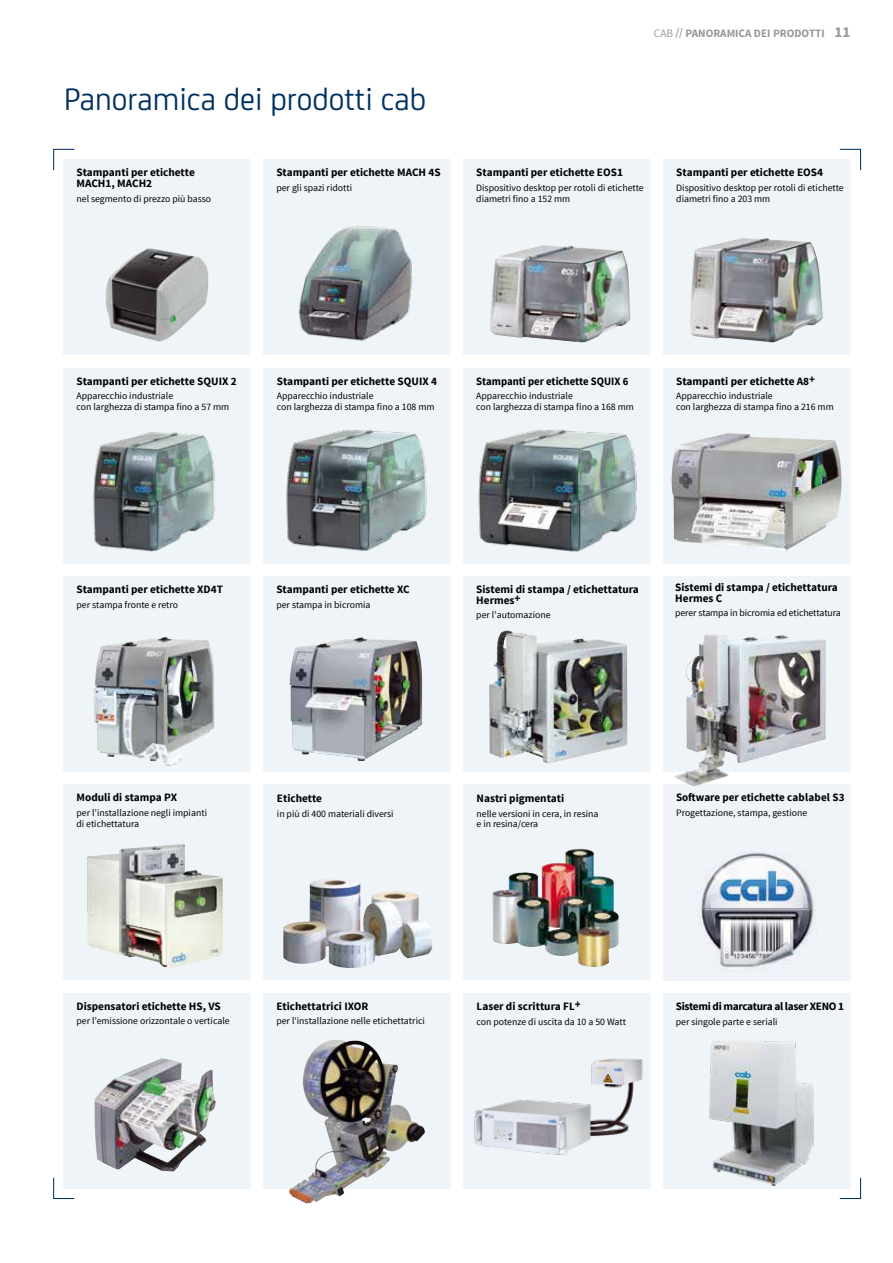
<style>
.page{position:relative;width:893px;height:1263px;background:#fff}
.page>*{position:absolute;margin:0;border:0;box-sizing:border-box;transform-origin:0 0}
.t1{font:33px "CA Sans";color:#003261}
.t2{font:700 11.25px/10.5px "Source Sans Pro";color:#000}
.t3{font:700 11.25px "Source Sans Pro";letter-spacing:-.03em;color:#000}
.t4{font:700 11.25px "Source Sans Pro";color:#98989c}
.t5{font:700 11.25px "Source Sans Pro";color:#000;scale:.95 1}
.t6{font:9.75px/10.5px "Source Sans Pro";color:#000}
.s1{font-weight:400}
.s2{font-weight:600}
.s3{font-size:15px}
</style>
<div class="page">
<img style="left:663px;top:784px;width:187px;height:196px">
<div style="left:64px;top:993px;width:187px;height:195px;background:#eef4f7"></div>
<img style="left:94px;top:1058px;width:122px;height:113px">
<div style="left:463px;top:576px;width:187px;height:196px;background:#eef4f7"></div>
<img style="left:489px;top:630px;width:138px;height:134px">
<div style="left:663px;top:993px;width:187px;height:195px;background:#eef4f7"></div>
<div style="left:64px;top:576px;width:187px;height:196px;background:#eef4f7"></div>
<img style="left:93px;top:637px;width:121px;height:129px">
<div style="left:663px;top:368px;width:187px;height:195px;background:#eef4f7"></div>
<img style="left:671px;top:433px;width:171px;height:118px">
<div style="left:463px;top:159px;width:188px;height:196px;background:#eef4f7"></div>
<img style="left:490px;top:245px;width:141px;height:97px">
<div style="left:663px;top:159px;width:187px;height:196px;background:#eef4f7"></div>
<img style="left:690px;top:238px;width:133px;height:104px">
<div style="left:64px;top:159px;width:187px;height:196px;background:#eef4f7"></div>
<img style="left:106px;top:248px;width:100px;height:93px">
<div style="left:264px;top:576px;width:187px;height:196px;background:#eef4f7"></div>
<img style="left:290px;top:637px;width:132px;height:124px">
<div style="left:264px;top:784px;width:187px;height:196px;background:#eef4f7"></div>
<img style="left:283px;top:878px;width:150px;height:90px">
<div style="left:463px;top:784px;width:188px;height:196px;background:#eef4f7"></div>
<img style="left:492px;top:848px;width:127px;height:119px">
<div style="left:64px;top:784px;width:187px;height:196px;background:#eef4f7"></div>
<img style="left:87px;top:844px;width:136px;height:124px">
<svg style="left:663px;top:576px;width:187px;height:196px;background:#d1d3d6"></svg>
<img style="left:675px;top:634px;width:54px;height:152px">
<svg style="left:53px;top:148px;width:22px;height:23px"></svg>
<svg style="left:839px;top:148px;width:23px;height:23px"></svg>
<svg style="left:839px;top:1177px;width:23px;height:22px"></svg>
<svg style="left:53px;top:1177px;width:22px;height:22px"></svg>
<div style="left:463px;top:993px;width:188px;height:195px;background:#eef4f7"></div>
<img style="left:474px;top:1058px;width:169px;height:97px">
<svg style="left:264px;top:993px;width:187px;height:195px;background:#c8cbcc"></svg>
<img style="left:289px;top:1040px;width:47px;height:163px">
<div style="left:64px;top:368px;width:187px;height:195px;background:#eef4f7"></div>
<img style="left:93px;top:432px;width:122px;height:120px">
<div style="left:264px;top:368px;width:187px;height:195px;background:#eef4f7"></div>
<img style="left:286px;top:429px;width:141px;height:122px">
<div style="left:463px;top:368px;width:188px;height:195px;background:#eef4f7"></div>
<img style="left:478px;top:429px;width:159px;height:123px">
<div style="left:264px;top:159px;width:187px;height:196px;background:#eef4f7"></div>
<img style="left:298px;top:226px;width:114px;height:115px">
<img style="left:709px;top:1041px;width:105px;height:144px">
<h1 class="t1" style="left:64px;top:75px;width:364px">Panoramica dei prodotti cab</h1>
<p class="t2" style="left:77px;top:168px;width:120px">Stampanti per etichette<br>MACH1, MACH2</p>
<p class="t6" style="left:77px;top:193px;width:136px">nel segmento di prezzo più basso</p>
<p class="t2" style="left:276px;top:168px;width:166px">Stampanti per etichette MACH 4S</p>
<p class="t6" style="left:276px;top:183px;width:77px">per gli spazi ridotti</p>
<p class="t4" style="left:654px;top:26px;width:198px"><span class="s1">CAB</span> <span class="s2">//</span> PANORAMICA DEI PRODOTTI <span class="s3">11</span></p>
<p class="t2" style="left:476px;top:168px;width:148px">Stampanti per etichette EOS1</p>
<p class="t6" style="left:476px;top:183px;width:169px">Dispositivo desktop per rotoli di etichette diametri fino a 152 mm</p>
<p class="t2" style="left:676px;top:168px;width:148px">Stampanti per etichette EOS4</p>
<p class="t6" style="left:676px;top:183px;width:169px">Dispositivo desktop per rotoli di etichette diametri fino a 203 mm</p>
<p class="t2" style="left:77px;top:376px;width:162px">Stampanti per etichette SQUIX 2</p>
<p class="t6" style="left:77px;top:391px;width:154px">Apparecchio industriale<br>con larghezza di stampa fino a 57 mm</p>
<p class="t2" style="left:277px;top:376px;width:162px">Stampanti per etichette SQUIX 4</p>
<p class="t6" style="left:277px;top:391px;width:159px">Apparecchio industriale<br>con larghezza di stampa fino a 108 mm</p>
<p class="t5" style="left:476px;top:374px;width:162px">Stampanti per etichette SQUIX 6</p>
<p class="t6" style="left:476px;top:391px;width:159px">Apparecchio industriale<br>con larghezza di stampa fino a 168 mm</p>
<p class="t2" style="left:676px;top:376px;width:141px">Stampanti per etichette A8+</p>
<p class="t6" style="left:676px;top:391px;width:159px">Apparecchio industriale<br>con larghezza di stampa fino a 216 mm</p>
<p class="t2" style="left:77px;top:584px;width:148px">Stampanti per etichette XD4T</p>
<p class="t6" style="left:77px;top:600px;width:103px">per stampa fronte e retro</p>
<p class="t2" style="left:276px;top:584px;width:135px">Stampanti per etichette XC</p>
<p class="t6" style="left:276px;top:599px;width:96px">per stampa in bicromia</p>
<p class="t2" style="left:476px;top:584px;width:164px">Sistemi di stampa / etichettatura<br>Hermes+</p>
<p class="t6" style="left:476px;top:610px;width:76px">per l'automazione</p>
<p class="t2" style="left:675px;top:582px;width:164px">Sistemi di stampa / etichettatura<br>Hermes C</p>
<p class="t6" style="left:675px;top:608px;width:167px">perer stampa in bicromia ed etichettatura</p>
<p class="t2" style="left:77px;top:793px;width:102px">Moduli di stampa PX</p>
<p class="t6" style="left:77px;top:808px;width:132px">per l’installazione negli impianti di etichettatura</p>
<p class="t2" style="left:277px;top:793px;width:47px">Etichette</p>
<p class="t6" style="left:277px;top:808px;width:118px">in più di 400 materiali diversi</p>
<p class="t2" style="left:476px;top:793px;width:89px">Nastri pigmentati</p>
<p class="t6" style="left:476px;top:808px;width:123px">nelle versioni in cera, in resina e in resina/cera</p>
<p class="t2" style="left:676px;top:793px;width:170px">Software per etichette cablabel S3</p>
<p class="t6" style="left:676px;top:808px;width:133px">Progettazione, stampa, gestione</p>
<p class="t2" style="left:77px;top:1001px;width:146px">Dispensatori etichette HS, VS</p>
<p class="t6" style="left:77px;top:1016px;width:155px">per l’emissione orizzontale o verticale</p>
<p class="t2" style="left:276px;top:1001px;width:94px">Etichettatrici IXOR</p>
<p class="t6" style="left:276px;top:1016px;width:150px">per l'installazione nelle etichettatrici</p>
<p class="t2" style="left:476px;top:1001px;width:106px">Laser di scrittura FL+</p>
<p class="t6" style="left:476px;top:1016px;width:151px">con potenze di uscita da 10 a 50 Watt</p>
<p class="t3" style="left:676px;top:999px;width:170px">Sistemi di marcatura al laser XENO 1</p>
<p class="t6" style="left:676px;top:1016px;width:103px">per singole parte e seriali</p>
</div>
